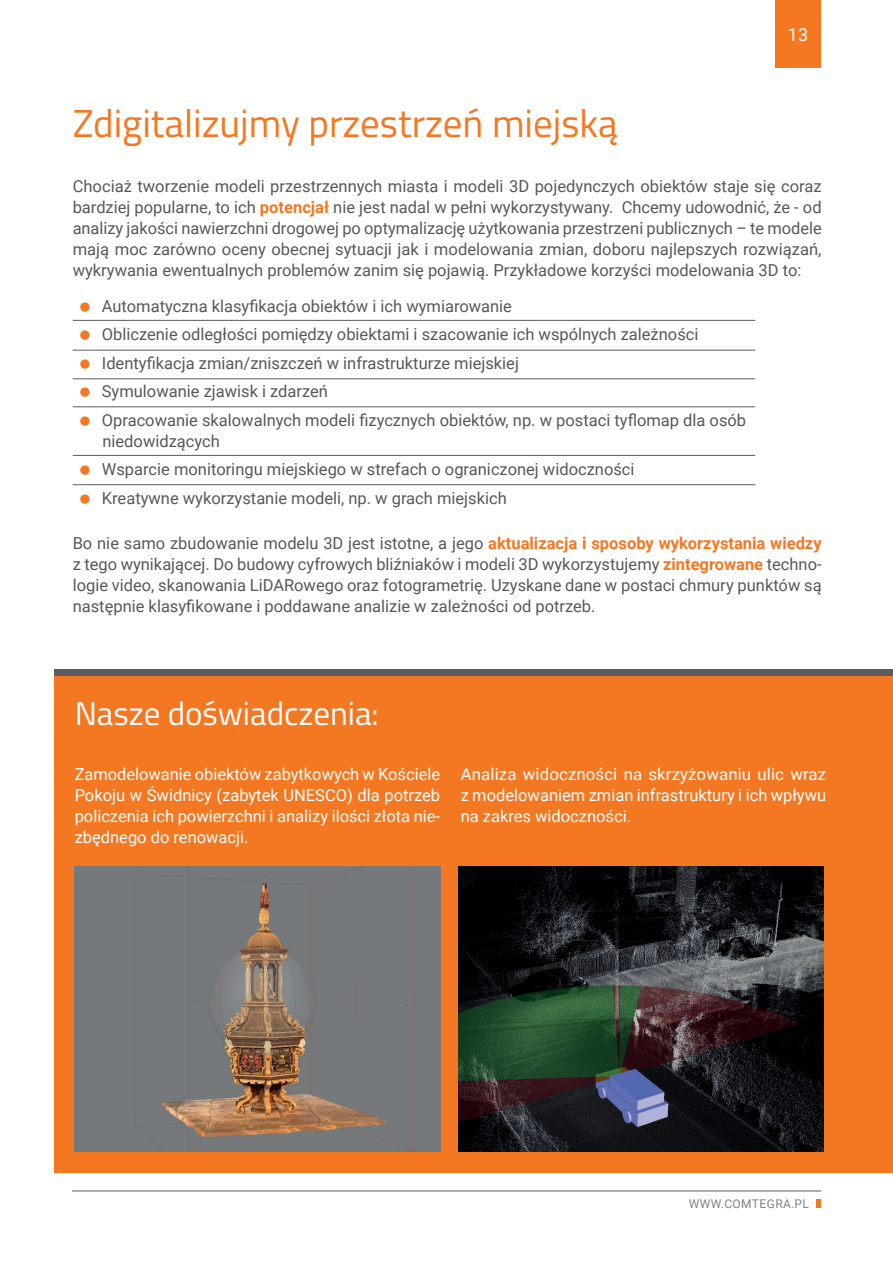
<style>
.page{position:relative;width:893px;height:1263px;background:#fff}
.page>*{position:absolute;margin:0;border:0;box-sizing:border-box;transform-origin:0 0}
.Tytuł_rozdziału{font:39px "Titillium";color:#f47721}
.Nasze_doświadczenia{font:33px "Titillium";color:#fff}
.t1{font:18px "Roboto";color:#fff}
.Body{font:16.5px/21px "Roboto";color:#57585a;text-align:justify}
.Body-2{font:16.5px/21px "Roboto";color:#fff;text-align:justify}
.t2{font:12px "Roboto";letter-spacing:.035em;color:#808285}
.s1{font-weight:700;color:#f47721}
</style>
<div class="page">
<div style="left:55px;top:674px;width:838px;height:499px;background:#f47721"></div>
<div style="left:55px;top:669px;width:838px;height:7px;background:#5c5c5f"></div>
<img style="left:75px;top:867px;width:365px;height:284px">
<img style="left:458px;top:867px;width:366px;height:284px">
<hr style="left:73px;top:320px;width:682px;height:1px;background:#5c5c5f">
<hr style="left:73px;top:350px;width:682px;height:1px;background:#5c5c5f">
<hr style="left:73px;top:378px;width:682px;height:1px;background:#5c5c5f">
<hr style="left:73px;top:406px;width:682px;height:1px;background:#5c5c5f">
<hr style="left:73px;top:455px;width:682px;height:1px;background:#5c5c5f">
<hr style="left:73px;top:484px;width:682px;height:1px;background:#5c5c5f">
<div style="left:775px;top:0;width:46px;height:68px;background:#f47721"></div>
<hr style="left:72px;top:1190px;width:749px;height:1px;background:#5c5c5f">
<div style="left:816px;top:1199px;width:5px;height:9px;background:#f47721"></div>
<p class="t1" style="left:788px;top:21px;width:22px">13</p>
<p class="Tytuł_rozdziału" style="left:73px;top:95px;width:546px">Zdigitalizujmy przestrzeń miejską</p>
<p class="Body" style="left:73px;top:175px;width:751px">Chociaż tworzenie modeli przestrzennych miasta i modeli 3D pojedynczych obiektów staje się coraz bardziej popularne, to ich <span class="s1">potencjał</span> nie jest nadal w pełni wykorzystywany. Chcemy udowodnić, że - od analizy jakości nawierzchni drogowej po optymalizację użytkowania przestrzeni publicznych – te modele mają moc zarówno oceny obecnej sytuacji jak i modelowania zmian, doboru najlepszych rozwiązań, wykrywania ewentualnych problemów zanim się pojawią. Przykładowe korzyści modelowania 3D to:</p>
<p class="Body" style="left:102px;top:294px;width:412px">Automatyczna klasyfikacja obiektów i ich wymiarowanie</p>
<p class="Body" style="left:102px;top:323px;width:598px">Obliczenie odległości pomiędzy obiektami i szacowanie ich wspólnych zależności</p>
<p class="Body" style="left:102px;top:351px;width:419px">Identyfikacja zmian/zniszczeń w infrastrukturze miejskiej</p>
<p class="Body" style="left:102px;top:380px;width:228px">Symulowanie zjawisk i zdarzeń</p>
<p class="Body" style="left:102px;top:408px;width:646px">Opracowanie skalowalnych modeli fizycznych obiektów, np. w postaci tyflomap dla osób niedowidzących</p>
<p class="Body" style="left:102px;top:458px;width:534px">Wsparcie monitoringu miejskiego w strefach o ograniczonej widoczności</p>
<p class="Body" style="left:102px;top:486px;width:406px">Kreatywne wykorzystanie modeli, np. w grach miejskich</p>
<p class="Body" style="left:73px;top:532px;width:750px">Bo nie samo zbudowanie modelu 3D jest istotne, a jego <span class="s1">aktualizacja i sposoby wykorzystania wiedzy </span>z tego wynikającej. Do budowy cyfrowych bliźniaków i modeli 3D wykorzystujemy <span class="s1">zintegrowane</span> techno&shy;logie video, skanowania LiDARowego oraz fotogrametrię. Uzyskane dane w postaci chmury punktów są następnie klasyfikowane i poddawane analizie w zależności od potrzeb.</p>
<p class="Nasze_doświadczenia" style="left:75px;top:690px;width:306px">Nasze doświadczenia:</p>
<p class="Body-2" style="left:75px;top:763px;width:367px">Zamodelowanie obiektów zabytkowych w Kościele Pokoju w Świdnicy (zabytek UNESCO) dla potrzeb policzenia ich powierzchni i analizy ilości złota nie&shy;zbędnego do renowacji.</p>
<p class="Body-2" style="left:461px;top:763px;width:367px">Analiza widoczności na skrzyżowaniu ulic wraz z modelowaniem zmian infrastruktury i ich wpływu na zakres widoczności.</p>
<p class="t2" style="left:689px;top:1195px;width:122px">WWW.COMTEGRA.PL</p>
</div>
